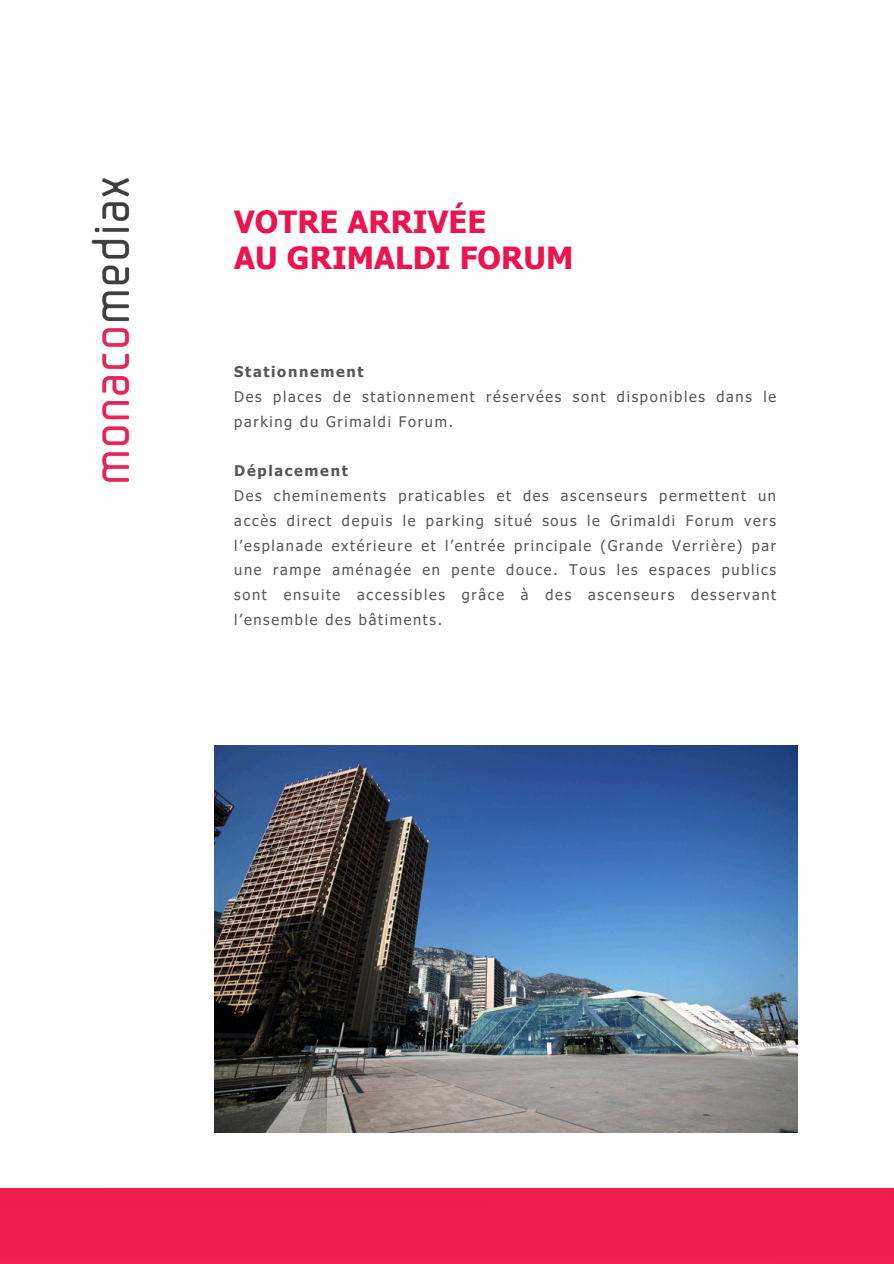
<style>
.page{position:relative;width:894px;height:1264px;background:#fff}
.page>*{position:absolute;margin:0;border:0;box-sizing:border-box;transform-origin:0 0}
.t1{font:700 30.6px/36px "Tahoma";color:#ed134e}
.t2{font:14.7px/24.8px "Tahoma";letter-spacing:.115em;color:#58585a}
.t3{font:700 14.7px "Tahoma";letter-spacing:.115em;color:#58585a}
</style>
<div class="page">
<img style="left:91px;top:178px;width:39px;height:304px">
<div style="left:0;top:1188px;width:893px;height:75px;background:#ed1f4f"></div>
<img style="left:214px;top:745px;width:583px;height:387px">
<p class="t1" style="left:234px;top:203px;width:340px">VOTRE ARRIVÉE<br>AU GRIMALDI FORUM</p>
<p class="t3" style="left:234px;top:362px;width:131px">Stationnement</p>
<h1 class="t2" style="left:234px;top:384px;width:543px">Des places de stationnement réservées sont disponibles dans le parking du Grimaldi Forum.</h1>
<p class="t3" style="left:234px;top:461px;width:115px">Déplacement</p>
<p class="t2" style="left:234px;top:483px;width:543px;text-align:justify">Des cheminements praticables et des ascenseurs permettent un accès direct depuis le parking situé sous le Grimaldi Forum vers l’esplanade extérieure et l’entrée principale (Grande Verrière) par une rampe aménagée en pente douce. Tous les espaces publics sont ensuite accessibles grâce à des ascenseurs desservant l’ensemble des bâtiments.</p>
</div>
